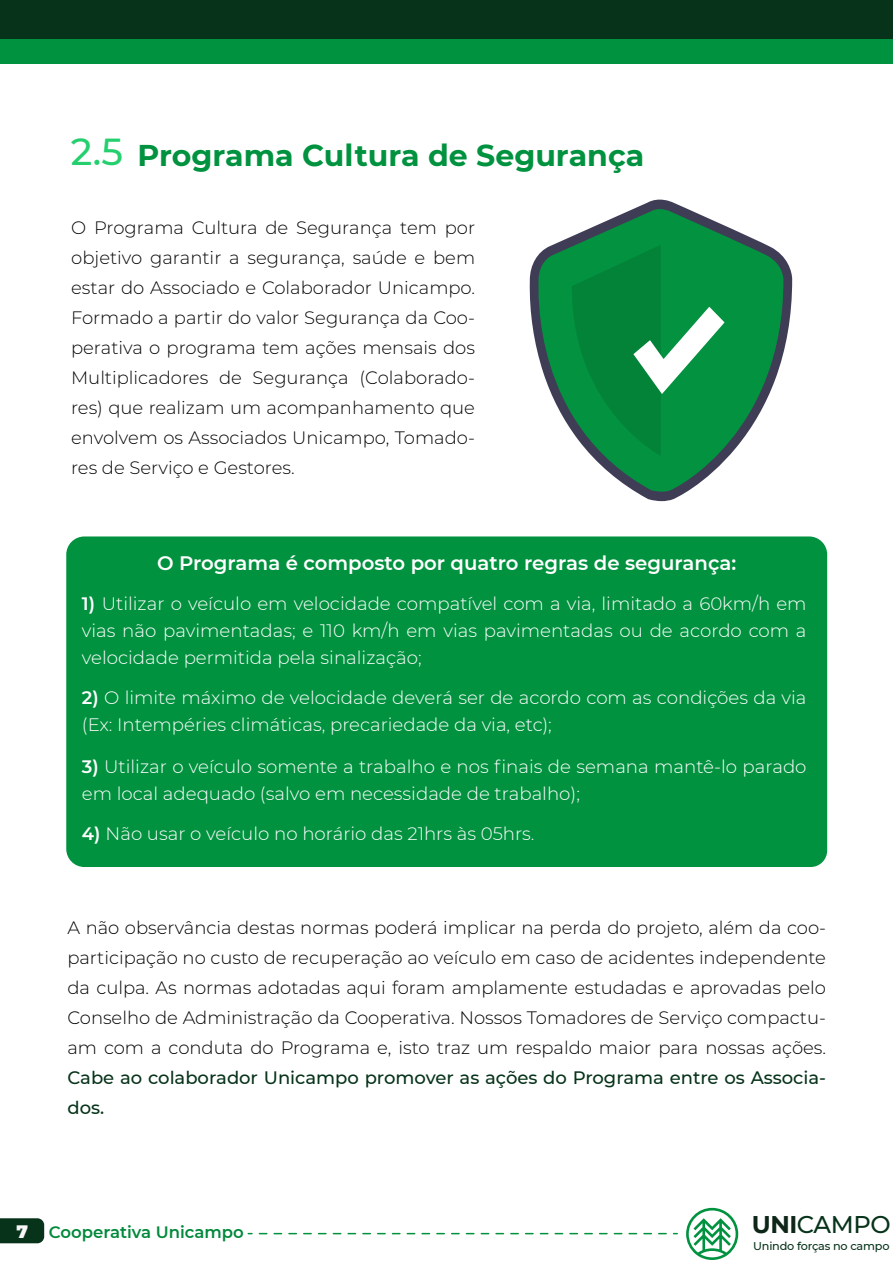
<style>
.page{position:relative;width:893px;height:1263px;background:#fff}
.page>*{position:absolute;margin:0;border:0;box-sizing:border-box;transform-origin:0 0}
.t1{font:500 37.5px "Montserrat";color:#24d06e}
.t2{font:700 30px "Montserrat";color:#00923f}
.t3{font:500 24.15px "Montserrat";letter-spacing:-.02em;color:#07331a}
.t4{font:600 19.5px "Montserrat";color:#fff}
.t5{font:300 18px/30px "Montserrat";color:#000;text-align:justify}
.t6{font:300 18px/27px "Montserrat";color:#fff}
.t7{font:500 18px/30px "Montserrat";color:#07331a}
.t8{font:600 16.5px "Montserrat";color:#00893b}
.t9{font:500 11.25px "Montserrat";letter-spacing:-.02em;color:#07331a}
.s1{font-weight:600}
.s2{font-weight:900;font-size:18px;color:#f7f7f8}
.s3{font-weight:700;color:#0e2618}
</style>
<div class="page">
<svg style="left:686px;top:1208px;width:52px;height:52px"></svg>
<div style="left:0;top:0;width:893px;height:39px;background:#07331a"></div>
<div style="left:0;top:39px;width:893px;height:25px;background:#00923f"></div>
<svg style="left:0;top:1218px;width:44px;height:25px"></svg>
<svg style="left:259px;top:1233px;width:418px;height:1px"></svg>
<svg style="left:529px;top:199px;width:263px;height:302px"></svg>
<svg style="left:531px;top:206px;width:252px;height:287px"></svg>
<svg style="left:572px;top:245px;width:152px;height:211px;background:#1a944e"></svg>
<div style="left:66px;top:536px;width:761px;height:331px;background:#00923f;border-radius:18px"></div>
<h1 class="t1" style="left:71px;top:125px;width:53px">2.5</h1>
<h2 class="t2" style="left:138px;top:133px;width:508px">Programa Cultura de Segurança</h2>
<p class="t5" style="left:71px;top:212px;width:406px">O Programa Cultura de Segurança tem por objetivo garantir a segurança, saúde e bem estar do Associado e Colaborador Unicampo.<br>Formado a partir do valor Segurança da Coo&shy;perativa o programa tem ações mensais dos Multiplicadores de Segurança (Colaborado&shy;res) que realizam um acompanhamento que envolvem os Associados Unicampo, Tomado&shy;res de Serviço e Gestores.</p>
<p class="t4" style="left:157px;top:549px;width:581px">O Programa é composto por quatro regras de segurança:</p>
<p class="t6" style="left:82px;top:589px;width:726px;text-align:justify"><span class="s1">1)</span> Utilizar o veículo em velocidade compatível com a via, limitado a 60km/h em vias não pavimentadas; e 110 km/h em vias pavimentadas ou de acordo com a velocidade permitida pela sinalização;</p>
<p class="t6" style="left:82px;top:684px;width:726px"><span class="s1">2)</span> O limite máximo de velocidade deverá ser de acordo com as condições da via (Ex: Intempéries climáticas, precariedade da via, etc);</p>
<p class="t6" style="left:82px;top:753px;width:726px"><span class="s1">3)</span> Utilizar o veículo somente a trabalho e nos finais de semana mantê-lo parado em local adequado (salvo em necessidade de trabalho);</p>
<p class="t6" style="left:82px;top:820px;width:454px"><span class="s1">4)</span> Não usar o veículo no horário das 21hrs às 05hrs.</p>
<p class="t5" style="left:67px;top:912px;width:760px">A não observância destas normas poderá implicar na perda do projeto, além da coo&shy;participação no custo de recuperação ao veículo em caso de acidentes independente da culpa. As normas adotadas aqui foram amplamente estudadas e aprovadas pelo Conselho de Administração da Cooperativa. Nossos Tomadores de Serviço compactu&shy;am com a conduta do Programa e, isto traz um respaldo maior para nossas ações.</p>
<p class="t7" style="left:67px;top:1062px;width:760px">Cabe ao colaborador Unicampo promover as ações do Programa entre os Associa&shy;dos.</p>
<p class="t8" style="left:17px;top:1220px;width:229px"><span class="s2">7</span> Cooperativa Unicampo</p>
<h3 class="t3" style="left:752px;top:1207px;width:140px"><span class="s3">UNI</span>CAMPO</h3>
<p class="t9" style="left:753px;top:1238px;width:138px">Unindo forças no campo</p>
</div>
